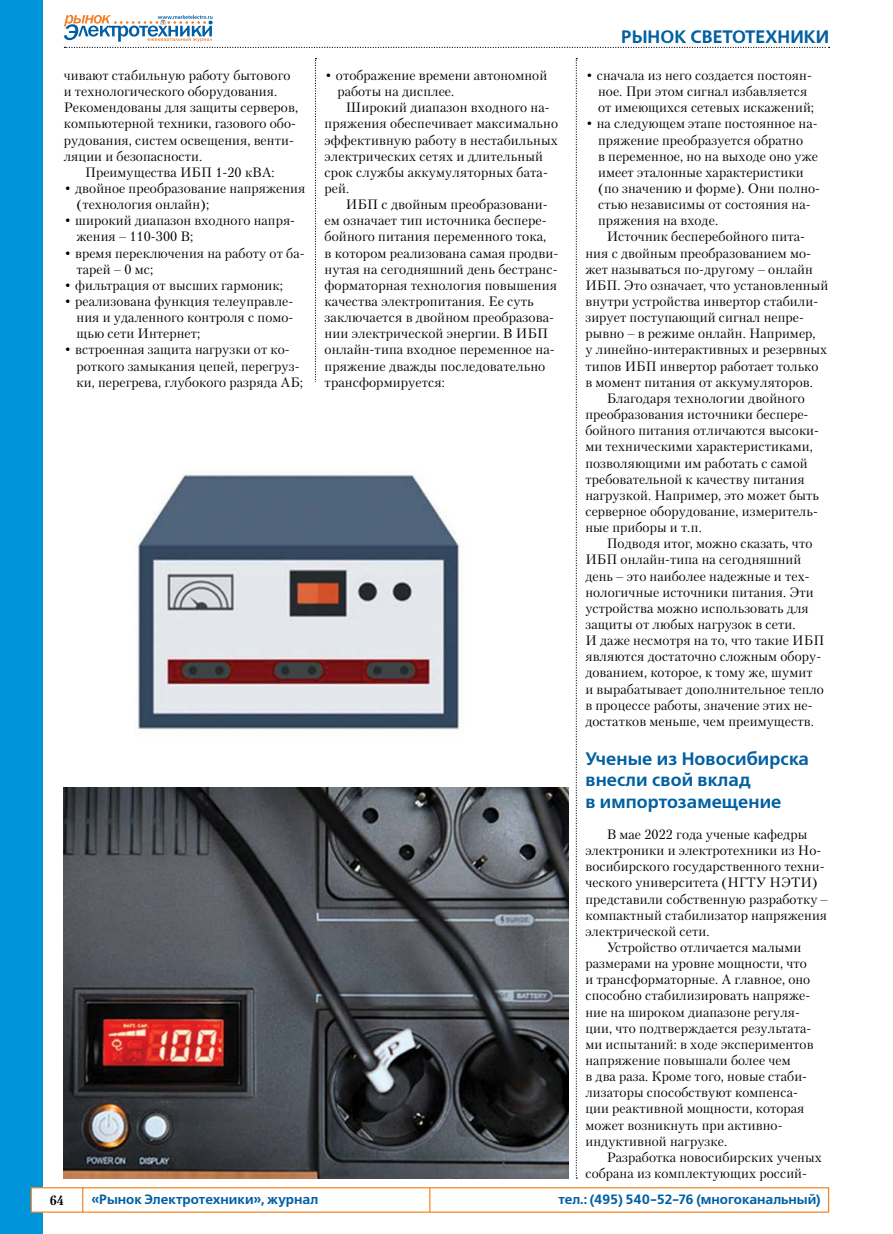
<style>
.page{position:relative;width:893px;height:1234px;background:#fff}
.page>*{position:absolute;margin:0;border:0;box-sizing:border-box;transform-origin:0 0}
.t1{font:18px/21.6px "Free Set Demi C";letter-spacing:.005em;color:#0060a2}
.t2{font:13.5px/16.2px "Petersburg C";letter-spacing:.005em;color:#000}
.t3{font:13.5px "Free Set Demi C";color:#0060a2}
.t4{font:700 13.5px "Petersburg C";color:#000}
</style>
<div class="page">
<svg style="left:576px;top:58px;width:1px;height:1120px"></svg>
<svg style="left:315px;top:58px;width:1px;height:324px"></svg>
<div style="left:0;top:0;width:43px;height:1233px;background:#0095da"></div>
<div style="left:31px;top:1186px;width:798px;height:26px;background:#fff;border:1px solid #f58220"></div>
<svg style="left:82px;top:1186px;width:1px;height:25px"></svg>
<svg style="left:429px;top:1186px;width:1px;height:26px"></svg>
<svg style="left:64px;top:15px;width:766px;height:33px"></svg>
<img style="left:64px;top:787px;width:504px;height:391px">
<img style="left:137px;top:474px;width:322px;height:256px">
<p class="t2" style="left:64px;top:67px;width:228px">чивают стабильную работу бытового</p>
<p class="t2" style="left:64px;top:83px;width:215px">и технологического оборудования.</p>
<p class="t2" style="left:64px;top:99px;width:236px">Рекомендованы для защиты серверов,</p>
<p class="t2" style="left:64px;top:115px;width:234px">компьютерной техники, газового обо-</p>
<p class="t2" style="left:64px;top:131px;width:232px">рудования, систем освещения, венти-</p>
<p class="t2" style="left:64px;top:148px;width:140px">ляции и безопасности.</p>
<p class="t2" style="left:85px;top:164px;width:191px">Преимущества ИБП 1‑20 кВА:</p>
<p class="t2" style="left:77px;top:180px;width:230px;text-indent:-13px">• двойное преобразование напряжения (технология онлайн);</p>
<p class="t2" style="left:77px;top:212px;width:220px;text-indent:-13px">• широкий диапазон входного напря&shy;жения – 110‑300 В;</p>
<p class="t2" style="left:77px;top:244px;width:230px;text-indent:-13px">• время переключения на работу от ба&shy;тарей – 0 мс;</p>
<p class="t2" style="left:64px;top:277px;width:221px">• фильтрация от высших гармоник;</p>
<p class="t2" style="left:77px;top:293px;width:218px;text-align:justify;text-indent:-13px">• реализована функция телеуправле&shy;ния и удаленного контроля с помо&shy;щью сети Интернет;</p>
<p class="t2" style="left:77px;top:341px;width:228px;text-indent:-13px">• встроенная защита нагрузки от ко&shy;роткого замыкания цепей, перегруз&shy;ки, перегрева, глубокого разряда АБ;</p>
<p class="t2" style="left:337px;top:67px;width:211px;text-indent:-13px">• отображение времени автономной работы на дисплее.</p>
<p class="t2" style="left:325px;top:99px;width:235px;text-indent:21px">Широкий диапазон входного на&shy;пряжения обеспечивает максимально эффективную работу в нестабильных электрических сетях и длительный срок службы аккумуляторных бата&shy;рей.</p>
<p class="t2" style="left:325px;top:196px;width:235px;text-indent:21px">ИБП с двойным преобразовани&shy;ем означает тип источника беспере&shy;бойного питания переменного тока,<br>в котором реализована самая продви&shy;нутая на сегодняшний день бестранс&shy;форматорная технология повышения качества электропитания. Ее суть заключается в двойном преобразова&shy;нии электрической энергии. В ИБП онлайн-типа входное переменное на&shy;пряжение дважды последовательно трансформируется:</p>
<h1 class="t1" style="left:621px;top:26px;width:209px">РЫНОК СВЕТОТЕХНИКИ</h1>
<p class="t2" style="left:598px;top:67px;width:217px;text-indent:-13px">• сначала из него создается постоян&shy;ное. При этом сигнал избавляется от имеющихся сетевых искажений;</p>
<p class="t2" style="left:598px;top:115px;width:223px;text-indent:-13px">• на следующем этапе постоянное на&shy;пряжение преобразуется обратно<br>в переменное, но на выходе оно уже имеет эталонные характеристики (по значению и форме). Они полно&shy;стью независимы от состояния на&shy;пряжения на входе.</p>
<p class="t2" style="left:607px;top:228px;width:200px">Источник бесперебойного пита-</p>
<p class="t2" style="left:585px;top:244px;width:227px">ния с двойным преобразованием мо-</p>
<p class="t2" style="left:585px;top:261px;width:229px">жет называться по-другому – онлайн</p>
<p class="t2" style="left:585px;top:277px;width:244px">ИБП. Это означает, что установленный</p>
<p class="t2" style="left:585px;top:293px;width:234px">внутри устройства инвертор стабили-</p>
<p class="t2" style="left:585px;top:309px;width:220px">зирует поступающий сигнал непре-</p>
<p class="t2" style="left:585px;top:325px;width:232px">рывно – в режиме онлайн. Например,</p>
<p class="t2" style="left:585px;top:341px;width:243px">у линейно-интерактивных и резервных</p>
<p class="t2" style="left:585px;top:357px;width:235px">типов ИБП инвертор работает только</p>
<p class="t2" style="left:585px;top:374px;width:229px">в момент питания от аккумуляторов.</p>
<p class="t2" style="left:607px;top:390px;width:200px">Благодаря технологии двойного</p>
<p class="t2" style="left:585px;top:406px;width:225px">преобразования источники беспере-</p>
<p class="t2" style="left:585px;top:422px;width:235px">бойного питания отличаются высоки-</p>
<p class="t2" style="left:585px;top:438px;width:229px">ми техническими характеристиками,</p>
<p class="t2" style="left:585px;top:454px;width:224px">позволяющими им работать с самой</p>
<p class="t2" style="left:585px;top:470px;width:221px">требовательной к качеству питания</p>
<p class="t2" style="left:585px;top:486px;width:235px">нагрузкой. Например, это может быть</p>
<p class="t2" style="left:585px;top:503px;width:234px">серверное оборудование, измеритель-</p>
<p class="t2" style="left:585px;top:519px;width:118px">ные приборы и т.п.</p>
<p class="t2" style="left:607px;top:535px;width:207px">Подводя итог, можно сказать, что</p>
<p class="t2" style="left:585px;top:551px;width:217px">ИБП онлайн-типа на сегодняшний</p>
<p class="t2" style="left:585px;top:567px;width:226px">день – это наиболее надежные и тех-</p>
<p class="t2" style="left:585px;top:583px;width:230px">нологичные источники питания. Эти</p>
<p class="t2" style="left:585px;top:599px;width:225px">устройства можно использовать для</p>
<p class="t2" style="left:585px;top:616px;width:212px">защиты от любых нагрузок в сети.</p>
<p class="t2" style="left:585px;top:632px;width:240px">И даже несмотря на то, что такие ИБП</p>
<p class="t2" style="left:585px;top:648px;width:237px">являются достаточно сложным обору-</p>
<p class="t2" style="left:585px;top:664px;width:229px">дованием, которое, к тому же, шумит</p>
<p class="t2" style="left:585px;top:680px;width:240px">и вырабатывает дополнительное тепло</p>
<p class="t2" style="left:585px;top:696px;width:229px">в процессе работы, значение этих не-</p>
<p class="t2" style="left:585px;top:712px;width:230px">достатков меньше, чем преимуществ.</p>
<h1 class="t1" style="left:585px;top:748px;width:225px">Ученые из Новосибирска внесли свой вклад<br>в импортозамещение</h1>
<p class="t2" style="left:607px;top:825px;width:202px">В мае 2022 года ученые кафедры</p>
<p class="t2" style="left:585px;top:841px;width:237px">электроники и электротехники из Но-</p>
<p class="t2" style="left:585px;top:858px;width:241px">восибирского государственного техни-</p>
<p class="t2" style="left:585px;top:874px;width:234px">ческого университета (НГТУ НЭТИ)</p>
<p class="t2" style="left:585px;top:890px;width:245px">представили собственную разработку –</p>
<p class="t2" style="left:585px;top:906px;width:243px">компактный стабилизатор напряжения</p>
<p class="t2" style="left:585px;top:922px;width:125px">электрической сети.</p>
<p class="t2" style="left:607px;top:938px;width:196px">Устройство отличается малыми</p>
<p class="t2" style="left:585px;top:954px;width:223px">размерами на уровне мощности, что</p>
<p class="t2" style="left:585px;top:971px;width:226px">и трансформаторные. А главное, оно</p>
<p class="t2" style="left:585px;top:987px;width:226px">способно стабилизировать напряже-</p>
<p class="t2" style="left:585px;top:1003px;width:216px">ние на широком диапазоне регуля-</p>
<p class="t2" style="left:585px;top:1019px;width:227px">ции, что подтверждается результата-</p>
<p class="t2" style="left:585px;top:1035px;width:230px">ми испытаний: в ходе экспериментов</p>
<p class="t2" style="left:585px;top:1051px;width:207px">напряжение повышали более чем</p>
<p class="t2" style="left:585px;top:1067px;width:223px">в два раза. Кроме того, новые стаби-</p>
<p class="t2" style="left:585px;top:1083px;width:214px">лизаторы способствуют компенса-</p>
<p class="t2" style="left:585px;top:1100px;width:221px">ции реактивной мощности, которая</p>
<p class="t2" style="left:585px;top:1116px;width:199px">может возникнуть при активно-</p>
<p class="t2" style="left:585px;top:1132px;width:143px">индуктивной нагрузке.</p>
<p class="t2" style="left:607px;top:1148px;width:217px">Разработка новосибирских ученых</p>
<p class="t2" style="left:585px;top:1164px;width:223px">собрана из комплектующих россий-</p>
<p class="t4" style="left:50px;top:1191px;width:16px">64</p>
<p class="t3" style="left:92px;top:1191px;width:228px">«Рынок Электротехники», журнал</p>
<p class="t3" style="left:558px;top:1191px;width:264px">тел.: (495) 540-52-76 (многоканальный)</p>
</div>
